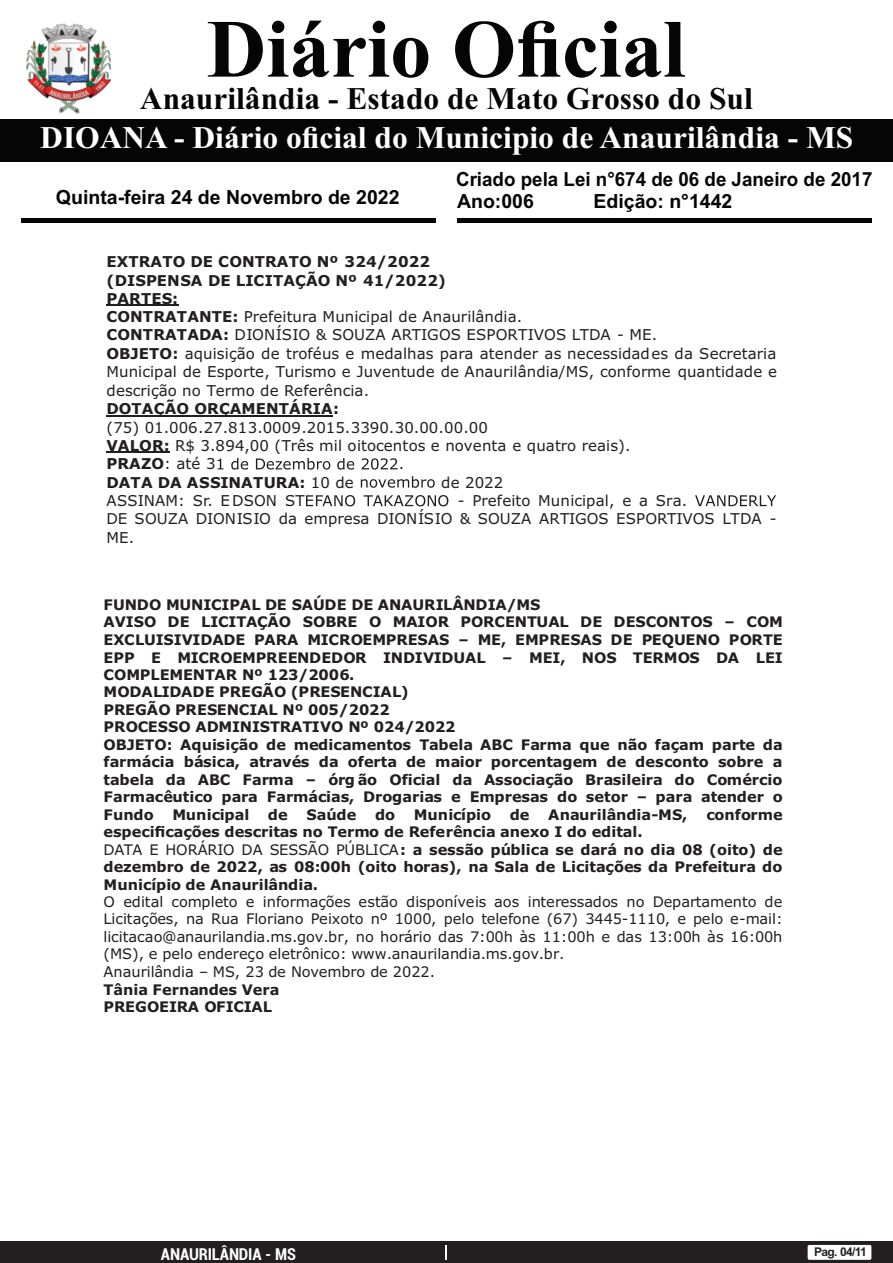
<style>
.page{position:relative;width:893px;height:1263px;background:#fff}
.page>*{position:absolute;margin:0;border:0;box-sizing:border-box;transform-origin:0 0}
.t1{font:700 82.5px "Times New Roman";color:#040504}
.t2{font:700 31.5px "Times New Roman";color:#fff}
.t3{font:700 31.5px "Times New Roman";color:#040504}
.t4{font:700 19.5px "Arial";color:#040504}
.t5{font:700 19.5px "Arial";color:#040504;scale:.96 1}
.t6{font:700 condensed 16.5px "Roboto";letter-spacing:-.01em;color:#fff}
.t7{font:15px/18.5px "Verdana";color:#231f20}
.t8{font:700 15px "Verdana";letter-spacing:.005em;color:#231f20}
.t9{font:700 14.55px/17.4px "Verdana";color:#231f20}
.t10{font:14.55px/17.4px "Verdana";color:#231f20}
.t11{font:700 12px "Arial";letter-spacing:-.055em;color:#231f20}
.s1{font-weight:700}
.s2{font-weight:400}
</style>
<div class="page">
<div style="left:0;top:1242px;width:893px;height:21px;background:#231f20"></div>
<svg style="left:446px;top:1245px;width:1px;height:15px"></svg>
<div style="left:808px;top:1245px;width:63px;height:15px;background:#fff;border-radius:2px"></div>
<div style="left:0;top:119px;width:893px;height:42px;background:#040504"></div>
<hr style="left:21px;top:218px;width:415px;height:4px;background:#040504">
<hr style="left:457px;top:218px;width:415px;height:4px;background:#040504">
<img style="left:25px;top:23px;width:86px;height:91px">
<hr style="left:107px;top:305px;width:72px;height:1px;background:#231f20">
<hr style="left:107px;top:415px;width:226px;height:1px;background:#231f20">
<hr style="left:107px;top:452px;width:63px;height:1px;background:#231f20">
<svg style="left:218px;top:458px;width:180px;height:12px"></svg>
<svg style="left:361px;top:476px;width:74px;height:12px"></svg>
<svg style="left:306px;top:495px;width:142px;height:11px"></svg>
<svg style="left:695px;top:495px;width:81px;height:11px"></svg>
<h1 class="t1" style="left:207px;top:21px;width:480px">Diário Oficial</h1>
<h2 class="t3" style="left:140px;top:88px;width:614px">Anaurilândia - Estado de Mato Grosso do Sul</h2>
<h2 class="t2" style="left:40px;top:126px;width:814px">DIOANA - Diário oficial do Municipio de Anaurilândia - MS</h2>
<h3 class="t5" style="left:456px;top:172px;width:435px">Criado pela Lei n°674 de 06 de Janeiro de 2017</h3>
<h3 class="t4" style="left:56px;top:190px;width:345px">Quinta-feira 24 de Novembro de 2022</h3>
<h3 class="t4" style="left:457px;top:193px;width:78px">Ano:006</h3>
<h3 class="t4" style="left:593px;top:193px;width:140px">Edição: n°1442</h3>
<p class="t7" style="left:107px;top:254px;width:672px"><span class="s1">EXTRATO DE CONTRATO Nº 324/2022<br>(DISPENSA DE LICITAÇÃO Nº 41/2022)<br>PARTES:<br>CONTRATANTE:</span> Prefeitura Municipal de Anaurilândia.<br><span class="s1">CONTRATADA:</span> DIONÍSIO &amp; SOUZA ARTIGOS ESPORTIVOS LTDA - ME.<br><span class="s1">OBJETO:</span> aquisição de troféus e medalhas para atender as necessidades da Secretaria Municipal de Esporte, Turismo e Juventude de Anaurilândia/MS, conforme quantidade e descrição no Termo de Referência.</p>
<p class="t8" style="left:107px;top:403px;width:234px">DOTAÇÃO ORÇAMENTÁRIA:</p>
<p class="t7" style="left:107px;top:419px;width:525px">(75) 01.006.27.813.0009.2015.3390.30.00.00.00<br><span class="s1">VALOR:</span> R$ 3.894,00 (Três mil oitocentos e noventa e quatro reais).<br><span class="s1">PRAZO</span>: até 3</p>
<p class="t7" style="left:399px;top:456px;width:7px">.</p>
<p class="t8" style="left:107px;top:476px;width:249px">DATA DA ASSINATURA: <span class="s2">10 de</span></p>
<p class="t7" style="left:441px;top:474px;width:64px">de 2022</p>
<p class="t7" style="left:107px;top:493px;width:200px">ASSINAM: Sr. EDSON ST</p>
<p class="t7" style="left:107px;top:493px;width:671px;text-indent:351px">- Prefeito Municipal, e a Sra.<br>DE SOUZA DIONISIO da empresa DIONÍSIO &amp; SOUZA ARTIGOS ESPORTIVOS LTDA -<br>ME.</p>
<p class="t9" style="left:104px;top:597px;width:681px">FUNDO MUNICIPAL DE SAÚDE DE ANAURILÂNDIA/MS<br>AVISO DE LICITAÇÃO SOBRE O MAIOR PORCENTUAL DE DESCONTOS – COM EXCLUISIVIDADE PARA MICROEMPRESAS – ME, EMPRESAS DE PEQUENO PORTE EPP E MICROEMPREENDEDOR INDIVIDUAL – MEI, NOS TERMOS DA LEI COMPLEMENTAR Nº 123/2006.<br>MODALIDADE PREGÃO (PRESENCIAL)<br>PREGÃO PRESENCIAL Nº 005/2022<br>PROCESSO ADMINISTRATIVO Nº 024/2022<br>OBJETO: Aquisição de medicamentos Tabela ABC Farma que não façam parte da farmácia básica, através da oferta de maior porcentagem de desconto sobre a tabela da ABC Farma – órg ão Oficial da Associação Brasileira do Comércio Farmacêutico para Farmácias, Drogarias e Empresas do setor – para atender o Fundo</p>
<p class="t9" style="left:172px;top:807px;width:79px">Municipal</p>
<p class="t9" style="left:268px;top:807px;width:21px">de</p>
<p class="t9" style="left:307px;top:807px;width:51px">Saúde</p>
<p class="t9" style="left:375px;top:807px;width:22px">do</p>
<p class="t9" style="left:414px;top:807px;width:79px">Município</p>
<p class="t9" style="left:510px;top:807px;width:21px">de</p>
<p class="t9" style="left:548px;top:807px;width:140px">Anaurilândia-MS,</p>
<p class="t9" style="left:706px;top:807px;width:78px">conforme</p>
<p class="t9" style="left:104px;top:824px;width:681px">especificações descritas no Termo de Referência anexo I do edital.<br><span class="s2">DATA E HORÁRIO DA SESSÃO PÚBLICA</span>: a sessão pública se dará no dia 08 (oito) de dezembro de 2022, as 08:00h (oito horas), na Sala de Licitações da Prefeitura do Município de Anaurilândia.</p>
<p class="t10" style="left:104px;top:894px;width:681px">O edital completo e informações estão disponíveis aos interessados no Departamento de Licitações, na Rua Floriano Peixoto nº 1000, pelo telefone (67) 3445-1110, e pelo e-mail: licitacao@anaurilandia.ms.gov.br, no horário das 7:00h às 11:00h e das 13:00h às 16:00h (MS), e pelo endereço eletrônico: www.anaurilandia.ms.gov.br.<br>Anaurilândia – MS, 23 de Novembro de 2022.</p>
<p class="t9" style="left:104px;top:982px;width:178px">Tânia Fernandes Vera<br>PREGOEIRA OFICIAL</p>
<p class="t6" style="left:161px;top:1247px;width:136px">ANAURILÂNDIA - MS</p>
<p class="t11" style="left:814px;top:1247px;width:54px">Pag. 04/11</p>
</div>
